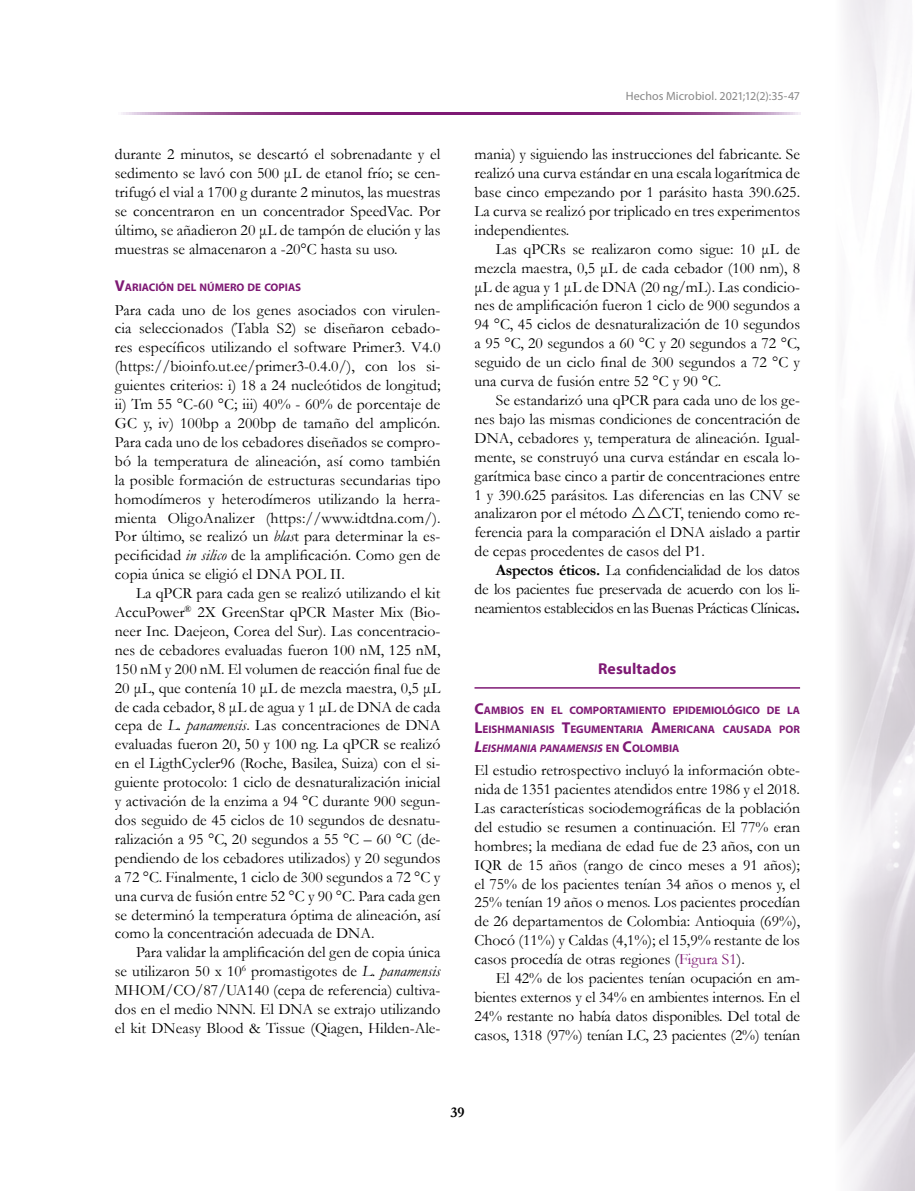
<style>
.page{position:relative;width:915px;height:1191px;background:#fff}
.page>*{position:absolute;margin:0;border:0;box-sizing:border-box;transform-origin:0 0}
.t1{font:15.75px/18.9px "Garamond";color:#000;text-align:justify}
.t2{font:700 15.75px "Myriad Pro";letter-spacing:.005em;color:#7e1974}
.t3{font:700 15px "Garamond";color:#000}
.t4{font:12px "Myriad Pro";letter-spacing:.005em;color:#878787}
.t5{font:700 10.95px/18.8px "Myriad Pro";color:#7e1974;text-align:justify}
.s1{font-size:15.75px}
.s2{font-style:italic}
.s3{font-weight:700}
.s4{font-style:italic;font-size:15.75px}
.s5{color:#7e1974}
</style>
<div class="page">
<img style="left:840px;top:0;width:74px;height:1191px">
<svg style="left:121px;top:112px;width:678px;height:2px"></svg>
<hr style="left:474px;top:687px;width:325px;height:1px;background:#7e1974">
<p class="t1" style="left:115px;top:144px;width:327px">durante 2 minutos, se descartó el sobrenadante y el sedimento se lavó con 500 μL de etanol frío; se cen&shy;trifugó el vial a 1700 g durante 2 minutos, las muestras se concentraron en un concentrador SpeedVac. Por último, se añadieron 20 μL de tampón de elución y las muestras se almacenaron a -20°C hasta su uso.</p>
<p class="t5" style="left:115px;top:278px;width:188px"><span class="s1">V</span>ARIACIÓN DEL NÚMERO DE COPIAS</p>
<p class="t1" style="left:115px;top:300px;width:327px">Para cada uno de los genes asociados con virulen&shy;cia seleccionados (Tabla S2) se diseñaron cebado&shy;res específicos utilizando el software Primer3. V4.0 (https://bioinfo.ut.ee/primer3-0.4.0/), con los si&shy;guientes criterios: i) 18 a 24 nucleótidos de longitud; ii) Tm 55 °C-60 °C; iii) 40% - 60% de porcentaje de GC y, iv) 100bp a 200bp de tamaño del amplicón.<br>Para cada uno de los cebadores diseñados se compro&shy;bó la temperatura de alineación, así como también la posible formación de estructuras secundarias tipo homodímeros y heterodímeros utilizando la herra&shy;mienta OligoAnalizer (https://www.idtdna.com/).<br>Por último, se realizó un <span class="s2">blas</span>t para determinar la es&shy;pecificidad <span class="s2">in silico</span> de la amplificación. Como gen de copia única se eligió el DNA POL II.</p>
<p class="t1" style="left:115px;top:583px;width:327px;text-indent:21px">La qPCR para cada gen se realizó utilizando el kit AccuPower<sup>®</sup> 2X GreenStar qPCR Master Mix (Bio&shy;neer Inc. Daejeon, Corea del Sur). Las concentracio&shy;nes de cebadores evaluadas fueron 100 nM, 125 nM, 150 nM y 200 nM. El volumen de reacción final fue de 20 μL, que contenía 10 μL de mezcla maestra, 0,5 μL de cada cebador, 8 μL de agua y 1 μL de DNA de cada cepa de <span class="s2">L. panamensis</span>. Las concentraciones de DNA evaluadas fueron 20, 50 y 100 ng. La qPCR se realizó en el LigthCycler96 (Roche, Basilea, Suiza) con el si&shy;guiente protocolo: 1 ciclo de desnaturalización inicial y activación de la enzima a 94 °C durante 900 segun&shy;dos seguido de 45 ciclos de 10 segundos de desnatu&shy;ralización a 95 °C, 20 segundos a 55 °C – 60 °C (de&shy;pendiendo de los cebadores utilizados) y 20 segundos a 72 °C. Finalmente, 1 ciclo de 300 segundos a 72 °C y una curva de fusión entre 52 °C y 90 °C. Para cada gen se determinó la temperatura óptima de alineación, así como la concentración adecuada de DNA.</p>
<p class="t1" style="left:115px;top:942px;width:327px;text-indent:21px">Para validar la amplificación del gen de copia única se utilizaron 50 x 10<sup>6</sup> promastigotes de <span class="s2">L. panamensis </span>MHOM/CO/87/UA140 (cepa de referencia) cultiva&shy;dos en el medio NNN. El DNA se extrajo utilizando el kit DNeasy Blood &amp; Tissue (Qiagen, Hilden-Ale-</p>
<p class="t4" style="left:625px;top:89px;width:176px">Hechos Microbiol. 2021;12(2):35-47</p>
<p class="t1" style="left:474px;top:144px;width:327px">mania) y siguiendo las instrucciones del fabricante. Se realizó una curva estándar en una escala logarítmica de base cinco empezando por 1 parásito hasta 390.625.<br>La curva se realizó por triplicado en tres experimentos independientes.</p>
<p class="t1" style="left:474px;top:239px;width:327px;text-indent:21px">Las qPCRs se realizaron como sigue: 10 μL de mezcla maestra, 0,5 μL de cada cebador (100 nm), 8 μL de agua y 1 μL de DNA (20 ng/mL). Las condicio&shy;nes de amplificación fueron 1 ciclo de 900 segundos a 94 °C, 45 ciclos de desnaturalización de 10 segundos a 95 °C, 20 segundos a 60 °C y 20 segundos a 72 °C, seguido de un ciclo final de 300 segundos a 72 °C y una curva de fusión entre 52 °C y 90 °C.</p>
<p class="t1" style="left:474px;top:390px;width:327px;text-indent:21px">Se estandarizó una qPCR para cada uno de los ge&shy;nes bajo las mismas condiciones de concentración de DNA, cebadores y, temperatura de alineación. Igual&shy;mente, se construyó una curva estándar en escala lo&shy;garítmica base cinco a partir de concentraciones entre 1 y 390.625 parásitos. Las diferencias en las CNV se analizaron por el método</p>
<p class="t1" style="left:474px;top:503px;width:327px;text-indent:187px">CT, teniendo como re&shy;ferencia para la comparación el DNA aislado a partir de cepas procedentes de casos del P1.</p>
<p class="t1" style="left:474px;top:560px;width:327px;text-indent:21px"><span class="s3">Aspectos éticos.</span> La confidencialidad de los datos de los pacientes fue preservada de acuerdo con los li&shy;neamientos establecidos en las Buenas Prácticas Clínicas<span class="s3">.</span></p>
<p class="t2" style="left:598px;top:659px;width:80px">Resultados</p>
<p class="t5" style="left:474px;top:701px;width:327px"><span class="s1">C</span>AMBIOS EN EL COMPORTAMIENTO EPIDEMIOLÓGICO DE LA <span class="s1">L</span>EISHMANIASIS <span class="s1">T</span>EGUMENTARIA <span class="s1">A</span>MERICANA CAUSADA POR <span class="s4">L</span><span class="s2">EISHMANIA PANAMENSIS</span> EN <span class="s1">C</span>OLOMBIA</p>
<p class="t1" style="left:474px;top:760px;width:327px">El estudio retrospectivo incluyó la información obte&shy;nida de 1351 pacientes atendidos entre 1986 y el 2018.<br>Las características sociodemográficas de la población del estudio se resumen a continuación. El 77% eran hombres; la mediana de edad fue de 23 años, con un IQR de 15 años (rango de cinco meses a 91 años); el 75% de los pacientes tenían 34 años o menos y, el 25% tenían 19 años o menos. Los pacientes procedían de 26 departamentos de Colombia: Antioquia (69%), Chocó (11%) y Caldas (4,1%); el 15,9% restante de los casos procedía de otras regiones (<span class="s5">Figura S1</span>).</p>
<p class="t1" style="left:474px;top:968px;width:327px;text-indent:21px">El 42% de los pacientes tenían ocupación en am&shy;bientes externos y el 34% en ambientes internos. En el 24% restante no había datos disponibles. Del total de casos, 1318 (97%) tenían LC, 23 pacientes (2%) tenían</p>
<p class="t3" style="left:450px;top:1102px;width:16px">39</p>
</div>
